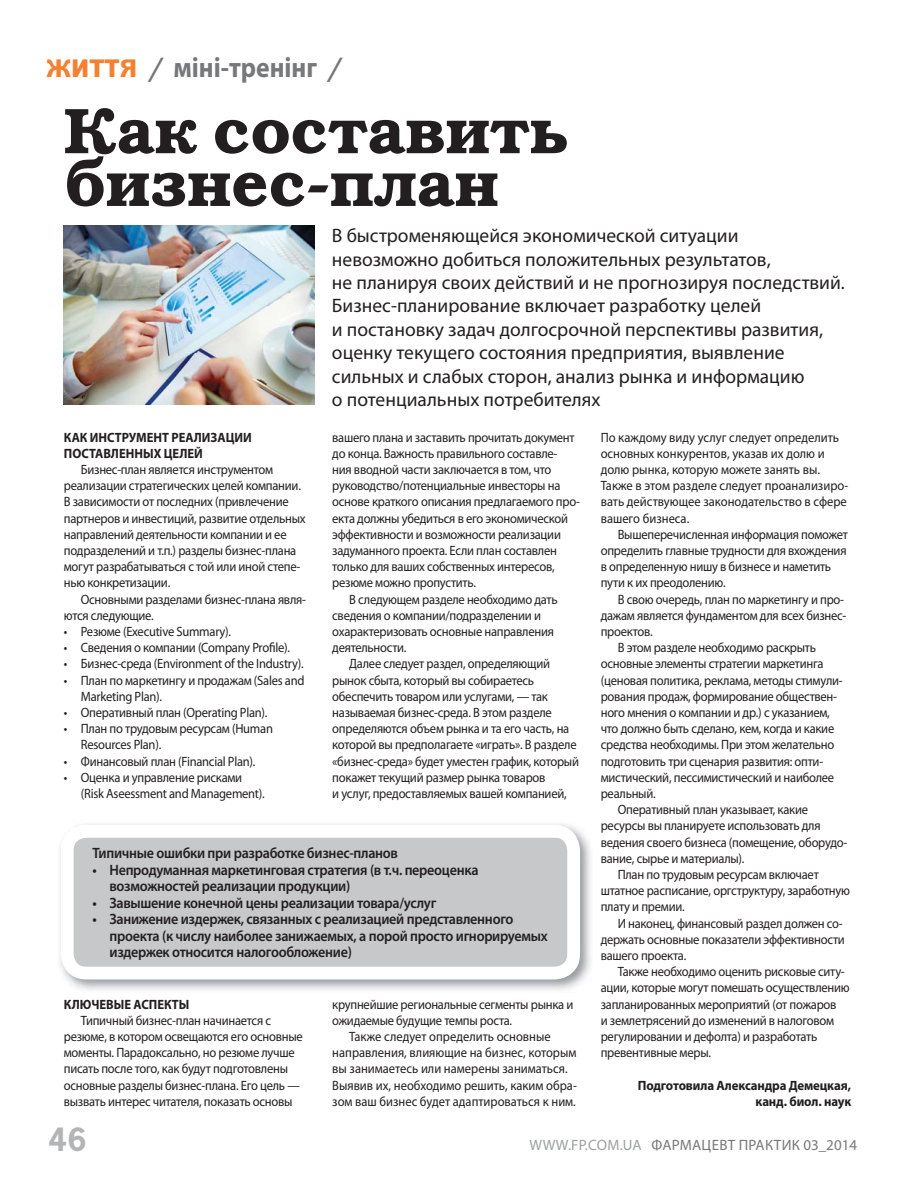
<style>
.page{position:relative;width:915px;height:1178px;background:#fff}
.page>*{position:absolute;margin:0;border:0;box-sizing:border-box;transform-origin:0 0}
.t1{font:64.65px/52.8px "Bookman Demi ITC";color:#231f20}
.t2{font:700 34.5px "News Paper C";color:#b2b4b6}
.t3{font:700 28.5px "Myriad Pro";color:#77787b;scale:.9 1}
.t4{font:19.5px/23.4px "Myriad Pro";color:#231f20}
.t5{font:600 15px/16.5px "Myriad Pro";letter-spacing:-.02em;color:#231f20;scale:.94 1}
.t6{font:15px "Myriad Pro";letter-spacing:.02em;color:#77787b}
.t7{font:13.5px/16.2px "Myriad Pro";letter-spacing:-.02em;color:#231f20;scale:.93 1}
.t8{font:13.5px/16.2px "Myriad Pro";color:#231f20;scale:.93 1}
.t9{font:700 13.5px/16.2px "Myriad Pro";color:#231f20;scale:.93 1}
.t10{font:700 13.5px/16.2px "Myriad Pro";color:#231f20;text-align:right;scale:.95 1}
.s1{font-family:"News Paper C";font-size:36px;color:#f58030}
.s2{font-family:"News Paper C"}
.s3{color:#9d9fa1}
</style>
<div class="page">
<img style="left:64px;top:225px;width:251px;height:179px">
<img style="left:60px;top:824px;width:531px;height:166px">
<div style="left:67px;top:831px;width:506px;height:142px;background:#c6c8ca;border-radius:19px"></div>
<div style="left:61px;top:825px;width:519px;height:154px;border:13px solid #fff;border-radius:19px"></div>
<h3 class="t3" style="left:47px;top:56px;width:327px"><span class="s1">життя</span> <span class="s2">/</span> міні-тренінг <span class="s2">/</span></h3>
<h1 class="t1" style="left:64px;top:109px;width:505px">Как составить бизнес-план</h1>
<p class="t4" style="left:332px;top:226px;width:514px">В быстроменяющейся экономической ситуации невозможно добиться положительных результатов,<br>не планируя своих действий и не прогнозируя последствий.<br>Бизнес-планирование включает разработку целей<br>и постановку задач долгосрочной перспективы развития, оценку текущего состояния предприятия, выявление сильных и слабых сторон, анализ рынка и информацию<br>о потенциальных потребителях</p>
<p class="t9" style="left:64px;top:430px;width:203px">КАК ИНСТРУМЕНТ РЕАЛИЗАЦИИ<br>ПОСТАВЛЕННЫХ ЦЕЛЕЙ</p>
<p class="t7" style="left:64px;top:463px;width:261px;text-indent:17px">Бизнес-план является инструментом реализации стратегических целей компании.<br>В зависимости от последних (привлечение партнеров и инвестиций, развитие отдельных направлений деятельности компании и ее подразделений и т.п.) разделы бизнес-плана могут разрабатываться с той или иной степе&shy;нью конкретизации.</p>
<p class="t7" style="left:64px;top:592px;width:262px;text-indent:17px">Основными разделами бизнес-плана явля&shy;ются следующие.</p>
<p class="t7" style="left:64px;top:625px;width:181px">• Резюме (Executive Summary).</p>
<p class="t7" style="left:64px;top:641px;width:245px">• Сведения о компании (Company Profile).</p>
<p class="t7" style="left:64px;top:657px;width:259px">• Бизнес-среда (Environment of the Industry).</p>
<p class="t7" style="left:81px;top:673px;width:242px;text-indent:-17px">• План по маркетингу и продажам (Sales and<br>Marketing Plan).</p>
<p class="t7" style="left:64px;top:706px;width:220px">• Оперативный план (Operating Plan).</p>
<p class="t7" style="left:81px;top:722px;width:208px;text-indent:-17px">• План по трудовым ресурсам (Human<br>Resources Plan).</p>
<p class="t7" style="left:64px;top:754px;width:207px">• Финансовый план (Financial Plan).</p>
<p class="t7" style="left:81px;top:770px;width:199px;text-indent:-17px">• Оценка и управление рисками (Risk Aseessment and Management).</p>
<p class="t7" style="left:332px;top:430px;width:262px">вашего плана и заставить прочитать документ</p>
<p class="t7" style="left:332px;top:446px;width:243px">до конца. Важность правильного составле-</p>
<p class="t7" style="left:332px;top:463px;width:237px">ния вводной части заключается в том, что</p>
<p class="t7" style="left:332px;top:479px;width:247px">руководство/потенциальные инвесторы на</p>
<p class="t7" style="left:332px;top:495px;width:268px">основе краткого описания предлагаемого про-</p>
<p class="t7" style="left:332px;top:511px;width:255px">екта должны убедиться в его экономической</p>
<p class="t7" style="left:332px;top:527px;width:247px">эффективности и возможности реализации</p>
<p class="t7" style="left:332px;top:544px;width:243px">задуманного проекта. Если план составлен</p>
<p class="t7" style="left:332px;top:560px;width:241px">только для ваших собственных интересов,</p>
<p class="t7" style="left:332px;top:576px;width:156px">резюме можно пропустить.</p>
<p class="t7" style="left:349px;top:592px;width:225px">В следующем разделе необходимо дать</p>
<p class="t7" style="left:332px;top:608px;width:226px">сведения о компании/подразделении и</p>
<p class="t7" style="left:332px;top:625px;width:240px">охарактеризовать основные направления</p>
<p class="t7" style="left:332px;top:641px;width:81px">деятельности.</p>
<p class="t7" style="left:349px;top:657px;width:217px">Далее следует раздел, определяющий</p>
<p class="t7" style="left:332px;top:673px;width:218px">рынок сбыта, который вы собираетесь</p>
<p class="t7" style="left:332px;top:689px;width:233px">обеспечить товаром или услугами, — так</p>
<p class="t7" style="left:332px;top:706px;width:237px">называемая бизнес-среда. В этом разделе</p>
<p class="t7" style="left:332px;top:722px;width:256px">определяются объем рынка и та его часть, на</p>
<p class="t7" style="left:332px;top:738px;width:264px">которой вы предполагаете «играть». В разделе</p>
<p class="t7" style="left:332px;top:754px;width:267px">«бизнес-среда» будет уместен график, который</p>
<p class="t7" style="left:332px;top:770px;width:231px">покажет текущий размер рынка товаров</p>
<p class="t7" style="left:332px;top:787px;width:253px">и услуг, предоставляемых вашей компанией,</p>
<p class="t5" style="left:92px;top:846px;width:326px">Типичные ошибки при разработке бизнес-планов</p>
<p class="t5" style="left:109px;top:863px;width:394px;text-indent:-17px">• Непродуманная маркетинговая стратегия (в т.ч. переоценка возможностей реализации продукции)</p>
<p class="t5" style="left:92px;top:896px;width:367px">• Завышение конечной цены реализации товара/услуг</p>
<p class="t5" style="left:109px;top:912px;width:467px;text-indent:-17px">• Занижение издержек, связанных с реализацией представленного проекта (к числу наиболее занижаемых, а порой просто игнорируемых издержек относится налогообложение)</p>
<p class="t9" style="left:64px;top:997px;width:136px">КЛЮЧЕВЫЕ АСПЕКТЫ</p>
<p class="t7" style="left:64px;top:1013px;width:258px;text-indent:17px">Типичный бизнес-план начинается с резюме, в котором освещаются его основные моменты. Парадоксально, но резюме лучше писать после того, как будут подготовлены основные разделы бизнес-плана. Его цель — вызвать интерес читателя, показать основы</p>
<p class="t7" style="left:332px;top:997px;width:261px">крупнейшие региональные сегменты рынка и</p>
<p class="t7" style="left:332px;top:1013px;width:195px">ожидаемые будущие темпы роста.</p>
<p class="t8" style="left:349px;top:1030px;width:218px">Также следует определить основные</p>
<p class="t8" style="left:332px;top:1046px;width:264px">направления, влияющие на бизнес, которым</p>
<p class="t8" style="left:332px;top:1062px;width:254px">вы занимаетесь или намерены заниматься.</p>
<p class="t8" style="left:332px;top:1078px;width:264px">Выявив их, необходимо решить, каким обра-</p>
<p class="t8" style="left:332px;top:1094px;width:263px">зом ваш бизнес будет адаптироваться к ним.</p>
<p class="t8" style="left:600px;top:430px;width:267px">По каждому виду услуг следует опреде лить основных конкурентов, указав их долю и долю рынка, которую можете занять вы.<br>Также в этом разделе следует проанализиро&shy;вать действующее законодательство в сфере вашего бизнеса.</p>
<p class="t7" style="left:600px;top:527px;width:267px;text-indent:17px">Вышеперечисленная информация поможет определить главные трудности для вхождения в определенную нишу в бизнесе и наметить пути к их преодолению.</p>
<p class="t7" style="left:617px;top:592px;width:245px">В свою очередь, план по маркетингу и про-</p>
<p class="t7" style="left:600px;top:608px;width:266px">дажам является фундаментом для всех бизнес-</p>
<p class="t7" style="left:600px;top:625px;width:57px">проектов.</p>
<p class="t7" style="left:617px;top:641px;width:214px">В этом разделе необходимо раскрыть</p>
<p class="t7" style="left:600px;top:657px;width:241px">основные элементы стратегии маркетинга</p>
<p class="t7" style="left:600px;top:673px;width:262px">(ценовая политика, реклама, методы стимули-</p>
<p class="t7" style="left:600px;top:689px;width:255px">рования продаж, формирование обществен-</p>
<p class="t7" style="left:600px;top:706px;width:248px">ного мнения о компании и др.) с указанием,</p>
<p class="t7" style="left:600px;top:722px;width:252px">что должно быть сделано, кем, когда и какие</p>
<p class="t7" style="left:600px;top:738px;width:253px">средства необходимы. При этом желательно</p>
<p class="t7" style="left:600px;top:754px;width:241px">подготовить три сценария развития: опти-</p>
<p class="t7" style="left:600px;top:770px;width:252px">мистический, пессимистический и наиболее</p>
<p class="t7" style="left:600px;top:787px;width:61px">реальный.</p>
<p class="t7" style="left:617px;top:803px;width:206px">Оперативный план указывает, какие</p>
<p class="t7" style="left:600px;top:819px;width:238px">ресурсы вы планируете использовать для</p>
<p class="t7" style="left:600px;top:835px;width:266px">ведения своего бизнеса (помещение, оборудо-</p>
<p class="t7" style="left:600px;top:851px;width:156px">вание, сырье и материалы).</p>
<p class="t7" style="left:617px;top:868px;width:218px">План по трудовым ресурсам включает</p>
<p class="t7" style="left:600px;top:884px;width:269px">штатное расписание, оргструктуру, заработную</p>
<p class="t7" style="left:600px;top:900px;width:92px">плату и премии.</p>
<p class="t7" style="left:617px;top:916px;width:243px">И наконец, финансовый раздел должен со-</p>
<p class="t7" style="left:600px;top:932px;width:264px">держать основные показатели эффективности</p>
<p class="t7" style="left:600px;top:949px;width:93px">вашего проекта.</p>
<p class="t7" style="left:617px;top:965px;width:245px">Также необходимо оценить рисковые ситу-</p>
<p class="t7" style="left:600px;top:981px;width:269px">ации, которые могут помешать осуществлению</p>
<p class="t7" style="left:600px;top:997px;width:255px">запланированных мероприятий (от пожаров</p>
<p class="t7" style="left:600px;top:1013px;width:252px">и землетрясений до изменений в налоговом</p>
<p class="t7" style="left:600px;top:1030px;width:234px">регулировании и дефолта) и разработать</p>
<p class="t7" style="left:600px;top:1046px;width:120px">превентивные меры.</p>
<p class="t10" style="left:637px;top:1078px;width:226px">Подготовила Александра Демецкая, канд. биол. наук</p>
<h2 class="t2" style="left:47px;top:1129px;width:42px">46</h2>
<p class="t6" style="left:529px;top:1139px;width:329px"><span class="s3">WWW.FP.COM.UA</span> ФАРМАЦЕВТ ПРАКТИК 03_2014</p>
</div>
